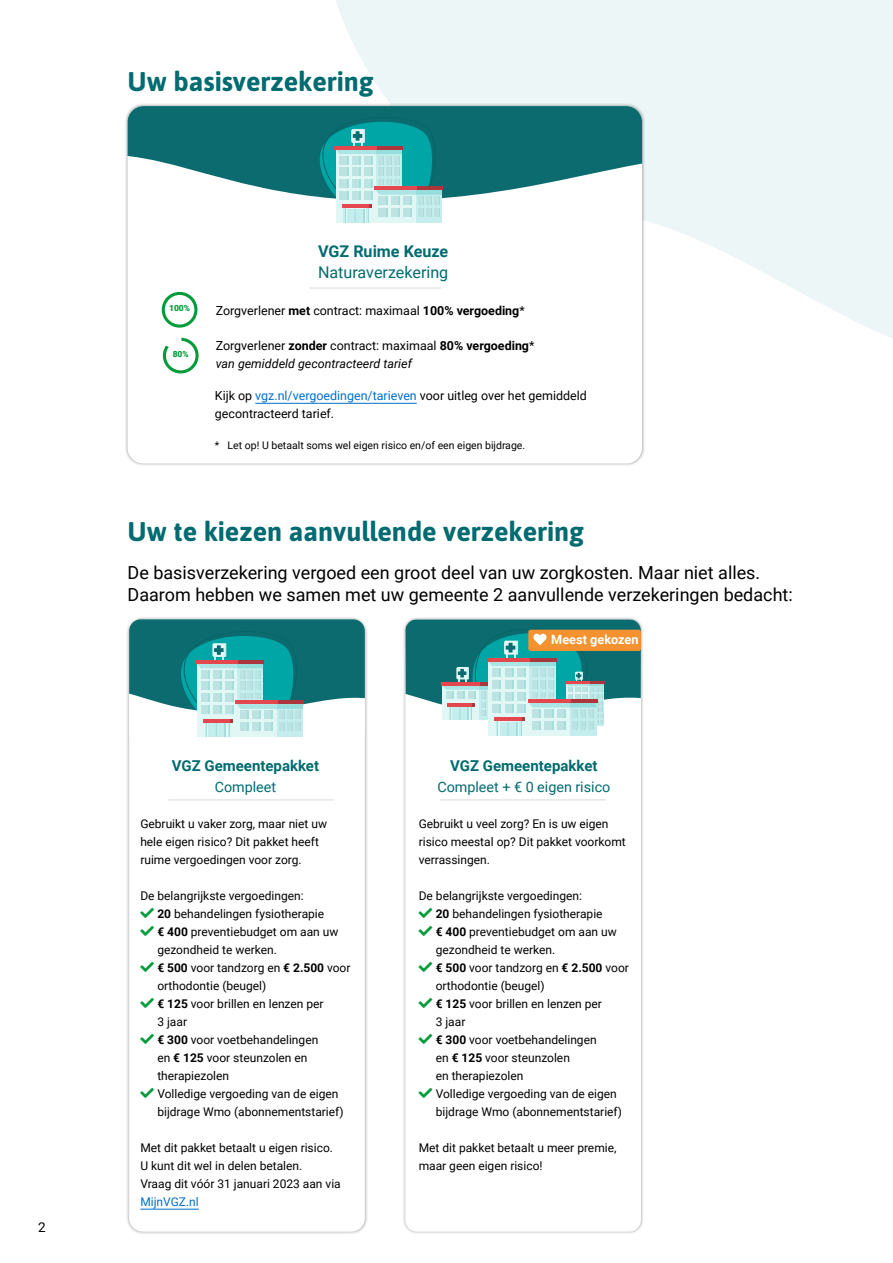
<style>
.page{position:relative;width:893px;height:1263px;background:#fff}
.page>*{position:absolute;margin:0;border:0;box-sizing:border-box;transform-origin:0 0}
.H2_VGO{font:700 27px "Asap";color:#006b70}
.intro_VGO{font:18px/22.5px "Roboto";color:#000}
.t1{font:16.2px "Roboto";color:#006b70}
.t2{font:700 16.2px "Roboto";color:#006b70}
.kader_kop{font:700 15px "Roboto";color:#006b70}
.kader_kop-2{font:14.4px "Roboto";color:#006b70}
.t3{font:13.5px "Roboto";color:#000}
.t4{font:700 12.75px "Roboto";color:#fff}
.t5{font:12.45px/17.5px "Roboto";color:#000}
.t6{font:italic 12.45px/17.5px "Roboto";color:#000}
.kader_plat{font:12px/18px "Roboto";color:#000}
.t7{font:10.5px "Roboto";color:#000}
.t8{font:900 8.55px "Roboto";color:#009c39}
.s1{font-weight:700}
.s2{font-style:normal}
.s3{font-weight:700;font-style:normal}
.s4{color:#006fce}
</style>
<div class="page">
<svg style="left:336px;top:0;width:557px;height:338px;fill:#edf6f6"></svg>
<div style="left:124px;top:103px;width:521px;height:363px;background:#000;opacity:.35"></div>
<div style="left:128px;top:106px;width:514px;height:357px;background:#fff;border-radius:16px"></div>
<svg style="left:128px;top:106px;width:514px;height:93px;fill:#0b6b6f"></svg>
<svg style="left:304px;top:111px;width:138px;height:112px;background:#65b2b3"></svg>
<hr style="left:375px;top:186px;width:68px;height:4px;background:#e4484e">
<hr style="left:417px;top:186px;width:26px;height:4px;background:#ab363b">
<hr style="left:310px;top:288px;width:131px;height:1px;background:#dadada">
<hr style="left:255px;top:403px;width:162px;height:1px;background:#006fce">
<div style="left:162px;top:292px;width:35px;height:36px;border:3px solid #009c39;border-radius:50%"></div>
<div style="left:163px;top:338px;width:36px;height:35px;border:3px solid #009c39;border-radius:50%"></div>
<svg style="left:163px;top:338px;width:18px;height:15px"></svg>
<div style="left:126px;top:616px;width:242px;height:619px;background:#000;opacity:.35"></div>
<div style="left:129px;top:619px;width:236px;height:613px;background:#fff;border-radius:14px"></div>
<svg style="left:129px;top:619px;width:236px;height:118px"></svg>
<hr style="left:236px;top:700px;width:68px;height:4px;background:#e4484e">
<hr style="left:279px;top:700px;width:25px;height:4px;background:#ab363b">
<hr style="left:168px;top:800px;width:166px;height:1px;background:#dadada">
<hr style="left:140px;top:1209px;width:59px;height:1px;background:#006fce">
<div style="left:402px;top:616px;width:242px;height:619px;background:#000;opacity:.35"></div>
<div style="left:405px;top:619px;width:236px;height:613px;background:#fff;border-radius:12px"></div>
<hr style="left:440px;top:800px;width:166px;height:1px;background:#dadada">
<svg style="left:405px;top:619px;width:236px;height:121px"></svg>
<p class="t3" style="left:38px;top:1217px;width:9px">2</p>
<h1 class="H2_VGO" style="left:128px;top:63px;width:248px">Uw basisverzekering</h1>
<h3 class="t2" style="left:318px;top:240px;width:132px">VGZ Ruime Keuze</h3>
<h3 class="t1" style="left:318px;top:261px;width:132px">Naturaverzekering</h3>
<p class="t8" style="left:169px;top:302px;width:23px">100%</p>
<p class="t5" style="left:216px;top:301px;width:311px">Zorgverlener <span class="s1">met</span> contract: maximaal <span class="s1">100% vergoeding</span>*</p>
<p class="t8" style="left:173px;top:348px;width:18px">80%</p>
<p class="t6" style="left:216px;top:336px;width:320px"><span class="s2">Zorgverlener</span> <span class="s3">zonder</span> <span class="s2">contract: maximaal</span> <span class="s3">80% vergoeding</span><span class="s2">* </span>van gemiddeld gecontracteerd tarief</p>
<p class="t5" style="left:215px;top:387px;width:373px">Kijk op <span class="s4">vgz.nl/vergoedingen/tarieven</span> voor uitleg over het gemiddeld gecontracteerd tarief.</p>
<p class="t7" style="left:215px;top:438px;width:312px">* Let op! U betaalt soms wel eigen risico en/of een eigen bijdrage.</p>
<h2 class="H2_VGO" style="left:128px;top:512px;width:458px">Uw te kiezen aanvullende verzekering</h2>
<p class="intro_VGO" style="left:128px;top:560px;width:667px">De basisverzekering vergoed een groot deel van uw zorgkosten. Maar niet alles.<br>Daarom hebben we samen met uw gemeente 2 aanvullende verzekeringen bedacht:</p>
<p class="kader_kop" style="left:172px;top:755px;width:149px">VGZ Gemeentepakket</p>
<p class="kader_kop-2" style="left:215px;top:777px;width:63px">Compleet</p>
<p class="kader_plat" style="left:140px;top:814px;width:188px">Gebruikt u vaker zorg, maar niet uw hele eigen risico? Dit pakket heeft ruime vergoedingen voor zorg.</p>
<p class="kader_plat" style="left:140px;top:886px;width:165px">De belangrijkste vergoedingen:</p>
<p class="kader_plat" style="left:157px;top:904px;width:168px"><span class="s1">20</span> behandelingen fysiotherapie</p>
<p class="kader_plat" style="left:157px;top:922px;width:183px"><span class="s1">€ 400</span> preventiebudget om aan uw gezondheid te werken.</p>
<p class="kader_plat" style="left:157px;top:958px;width:195px"><span class="s1">€ 500</span> voor tandzorg en <span class="s1">€ 2.500</span> voor orthodontie (beugel)</p>
<p class="kader_plat" style="left:157px;top:994px;width:168px"><span class="s1">€ 125</span> voor brillen en lenzen per<br>3 jaar</p>
<p class="kader_plat" style="left:157px;top:1030px;width:162px"><span class="s1">€ 300</span> voor voetbehandelingen en <span class="s1">€ 125</span> voor steunzolen en therapiezolen</p>
<p class="kader_plat" style="left:157px;top:1084px;width:188px">Volledige vergoeding van de eigen bijdrage Wmo (abonnementstarief)</p>
<p class="kader_plat" style="left:140px;top:1138px;width:194px">Met dit pakket betaalt u eigen risico.<br>U kunt dit wel in delen betalen.</p>
<p class="kader_plat" style="left:140px;top:1174px;width:202px">Vraag dit vóór 31 januari 2023 aan via<br><span class="s4">MijnVGZ.nl</span></p>
<p class="t4" style="left:551px;top:631px;width:89px">Meest gekozen</p>
<p class="kader_kop" style="left:450px;top:755px;width:149px">VGZ Gemeentepakket</p>
<p class="kader_kop-2" style="left:437px;top:777px;width:174px">Compleet + € 0 eigen risico</p>
<p class="kader_plat" style="left:419px;top:814px;width:191px">Gebruikt u veel zorg? En is uw eigen</p>
<p class="kader_plat" style="left:419px;top:832px;width:209px">risico meestal op? Dit pakket voorkomt verrassingen.</p>
<p class="kader_plat" style="left:419px;top:886px;width:165px">De belangrijkste vergoedingen:</p>
<p class="kader_plat" style="left:436px;top:904px;width:168px"><span class="s1">20</span> behandelingen fysiotherapie</p>
<p class="kader_plat" style="left:436px;top:922px;width:183px"><span class="s1">€ 400</span> preventiebudget om aan uw gezondheid te werken.</p>
<p class="kader_plat" style="left:436px;top:958px;width:195px"><span class="s1">€ 500</span> voor tandzorg en <span class="s1">€ 2.500</span> voor orthodontie (beugel)</p>
<p class="kader_plat" style="left:436px;top:994px;width:168px"><span class="s1">€ 125</span> voor brillen en lenzen per<br>3 jaar</p>
<p class="kader_plat" style="left:436px;top:1030px;width:162px"><span class="s1">€ 300</span> voor voetbehandelingen en <span class="s1">€ 125</span> voor steunzolen<br>en therapiezolen</p>
<p class="kader_plat" style="left:436px;top:1084px;width:188px">Volledige vergoeding van de eigen bijdrage Wmo (abonnementstarief)</p>
<p class="kader_plat" style="left:419px;top:1138px;width:199px">Met dit pakket betaalt u meer premie, maar geen eigen risico!</p>
</div>
